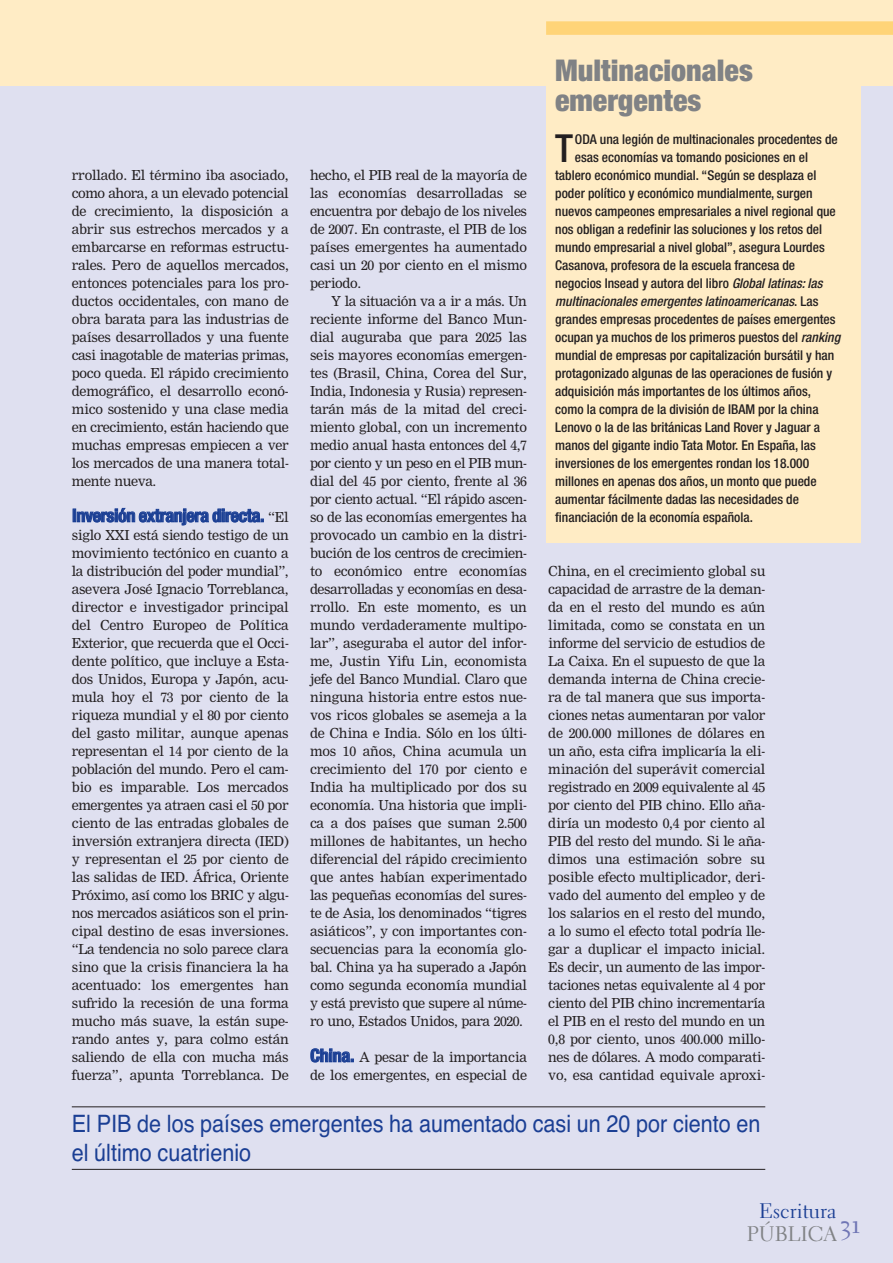
<style>
.page{position:relative;width:893px;height:1263px;background:#dfe0f0}
.page>*{position:absolute;margin:0;border:0;box-sizing:border-box;transform-origin:0 0}
.t1{font:500 condensed 38.7px "Helvetica Neue";color:#231f20}
.t2{font:900 condensed 30px/30px "Helvetica Neue";color:#808285}
.t3{font:24px/28.5px "Helvetica";color:#1b3f94;scale:.9 1}
.t4{font:21px/22.5px "Electra LH Regular Os F";color:#1b3f94;text-align:center}
.t5{font:700 condensed 18px "Helvetica Neue";letter-spacing:-.015em;color:#1b3f94}
.t6{font:13.5px/18px "M Nimrod";letter-spacing:-.02em;color:#231f20;text-align:justify}
.t7{font:500 condensed 13.5px "Helvetica Neue";color:#231f20}
.t8{font:italic 500 condensed 13.5px "Helvetica Neue";color:#231f20}
.s1{font-family:"M Nimrod";font-weight:400;font-stretch:normal;font-size:13.5px;color:#231f20}
.s2{font-family:"Helvetica Neue";font-weight:700;font-stretch:condensed;font-size:18px;color:#1b3f94}
.s3{font-style:italic}
.s4{font-style:normal}
.s5{color:#808285}
</style>
<div class="page">
<div style="left:0;top:0;width:893px;height:85px;background:#ffecc5"></div>
<div style="left:546px;top:27px;width:314px;height:516px;background:#ffecc5"></div>
<div style="left:546px;top:21px;width:347px;height:14px;background:#ffd478"></div>
<hr style="left:72px;top:1107px;width:693px;height:1px;background:#231f20">
<hr style="left:72px;top:1169px;width:693px;height:1px;background:#231f20">
<p class="t6" style="left:72px;top:167px;width:219px">rrollado. El término iba asociado, como ahora, a un elevado potencial de crecimiento, la disposición a abrir sus estrechos mercados y a embarcarse en reformas estructu&shy;rales. Pero de aquellos mercados, entonces potenciales para los pro&shy;ductos occidentales, con mano de obra barata para las industrias de países desarrollados y una fuente casi inagotable de materias primas, poco queda. El rápido crecimiento demográfico, el desarrollo econó&shy;mico sostenido y una clase media en crecimiento, están haciendo que muchas empresas empiecen a ver los mercados de una manera total&shy;mente nueva.</p>
<h3 class="t5" style="left:72px;top:509px;width:218px">Inversión extranjera directa. <span class="s1">“El</span></h3>
<p class="t6" style="left:72px;top:527px;width:219px">siglo XXI está siendo testigo de un movimiento tectónico en cuanto a la distribución del poder mundial”, asevera José Ignacio Torreblanca, director e investigador principal del Centro Europeo de Política Exterior, que recuerda que el Occi&shy;dente político, que incluye a Esta&shy;dos Unidos, Europa y Japón, acu&shy;mula hoy el 73 por ciento de la riqueza mundial y el 80 por ciento del gasto militar, aunque apenas representan el 14 por ciento de la población del mundo. Pero el cam&shy;bio es imparable. Los mercados emergentes ya atraen casi el 50 por ciento de las entradas globales de inversión extranjera directa (IED) y representan el 25 por ciento de las salidas de IED. África, Oriente Próximo, así como los BRIC y algu&shy;nos mercados asiáticos son el prin&shy;cipal destino de esas inversiones. “La tendencia no solo parece clara sino que la crisis financiera la ha acentuado: los emergentes han sufrido la recesión de una forma mucho más suave, la están supe&shy;rando antes y, para colmo están saliendo de ella con mucha más fuerza”, apunta Torreblanca. De</p>
<p class="t6" style="left:310px;top:167px;width:218px">hecho, el PIB real de la mayoría de las economías desarrolladas se encuentra por debajo de los niveles de 2007. En contraste, el PIB de los países emergentes ha aumentado casi un 20 por ciento en el mismo periodo.</p>
<p class="t6" style="left:310px;top:293px;width:218px;text-indent:21px">Y la situación va a ir a más. Un reciente informe del Banco Mun&shy;dial auguraba que para 2025 las seis mayores economías emergen&shy;tes (Brasil, China, Corea del Sur, India, Indonesia y Rusia) represen&shy;tarán más de la mitad del creci&shy;miento global, con un incremento medio anual hasta entonces del 4,7 por ciento y un peso en el PIB mun&shy;dial del 45 por ciento, frente al 36 por ciento actual. “El rápido ascen&shy;so de las economías emergentes ha provocado un cambio en la distri&shy;bución de los centros de crecimien&shy;to económico entre economías desarrolladas y economías en desa&shy;rrollo. En este momento, es un mundo verdaderamente multipo&shy;lar”, aseguraba el autor del infor&shy;me, Justin Yifu Lin, economista jefe del Banco Mundial. Claro que ninguna historia entre estos nue&shy;vos ricos globales se asemeja a la de China e India. Sólo en los últi&shy;mos 10 años, China acumula un crecimiento del 170 por ciento e India ha multiplicado por dos su economía. Una historia que impli&shy;ca a dos países que suman 2.500 millones de habitantes, un hecho diferencial del rápido crecimiento que antes habían experimentado las pequeñas economías del sures&shy;te de Asia, los denominados “tigres asiáticos”, y con importantes con&shy;secuencias para la economía glo&shy;bal. China ya ha superado a Japón como segunda economía mundial y está previsto que supere al núme&shy;ro uno, Estados Unidos, para 2020.</p>
<p class="t6" style="left:310px;top:1049px;width:218px"><span class="s2">China.</span> A pesar de la importancia de los emergentes, en especial de</p>
<h2 class="t2" style="left:555px;top:58px;width:199px">Multinacionales emergentes</h2>
<h1 class="t1" style="left:555px;top:134px;width:19px">T</h1>
<p class="t7" style="left:575px;top:134px;width:264px">ODA una legión de multinacionales procedentes de</p>
<p class="t7" style="left:575px;top:152px;width:235px">esas economías va tomando posiciones en el</p>
<p class="t7" style="left:555px;top:170px;width:263px">tablero económico mundial. “Según se desplaza el</p>
<p class="t7" style="left:555px;top:188px;width:259px">poder político y económico mundialmente, surgen</p>
<p class="t7" style="left:555px;top:206px;width:282px">nuevos campeones empresariales a nivel regional que</p>
<p class="t7" style="left:555px;top:224px;width:268px">nos obligan a redefinir las soluciones y los retos del</p>
<p class="t7" style="left:555px;top:242px;width:271px">mundo empresarial a nivel global”, asegura Lourdes</p>
<p class="t7" style="left:555px;top:260px;width:241px">Casanova, profesora de la escuela francesa de</p>
<p class="t7" style="left:555px;top:278px;width:271px">negocios Insead y autora del libro <span class="s3">Globallatinas:las</span></p>
<p class="t8" style="left:555px;top:296px;width:265px">multinacionales emergentes latinoamericanas<span class="s4">. L a s</span></p>
<p class="t7" style="left:555px;top:314px;width:282px">grandes empresas procedentes de países emergentes</p>
<p class="t7" style="left:555px;top:332px;width:289px">ocupan ya muchos de los primeros puestos del <span class="s3">ranking</span></p>
<p class="t7" style="left:555px;top:350px;width:281px">mundial de empresas por capitalización bursátil y han</p>
<p class="t7" style="left:555px;top:368px;width:279px">protagonizado algunas de las operaciones de fusión y</p>
<p class="t7" style="left:555px;top:386px;width:257px">adquisición más importantes de los últimos años,</p>
<p class="t7" style="left:555px;top:404px;width:265px">como la compra de la división de IBAM por la china</p>
<p class="t7" style="left:555px;top:422px;width:266px">Lenovo o la de las británicas Land Rover y Jaguar a</p>
<p class="t7" style="left:555px;top:440px;width:262px">manos del gigante indio Tata Motor. En España, las</p>
<p class="t7" style="left:555px;top:458px;width:255px">inversiones de los emergentes rondan los 18.000</p>
<p class="t7" style="left:555px;top:476px;width:263px">millones en apenas dos años, un monto que puede</p>
<p class="t7" style="left:555px;top:494px;width:245px">aumentar fácilmente dadas las necesidades de</p>
<p class="t7" style="left:555px;top:512px;width:199px">financiación de la economía española.</p>
<p class="t6" style="left:548px;top:563px;width:219px">China, en el crecimiento global su capacidad de arrastre de la deman&shy;da en el resto del mundo es aún limitada, como se constata en un informe del servicio de estudios de La Caixa. En el supuesto de que la demanda interna de China crecie&shy;ra de tal manera que sus importa&shy;ciones netas aumentaran por valor de 200.000 millones de dólares en un año, esta cifra implicaría la eli&shy;minación del superávit comercial registrado en 2009 equivalente al 45 por ciento del PIB chino. Ello aña&shy;diría un modesto 0,4 por ciento al PIB del resto del mundo. Si le aña&shy;dimos una estimación sobre su posible efecto multiplicador, deri&shy;vado del aumento del empleo y de los salarios en el resto del mundo, a lo sumo el efecto total podría lle&shy;gar a duplicar el impacto inicial.<br>Es decir, un aumento de las impor&shy;taciones netas equivalente al 4 por ciento del PIB chino incrementaría el PIB en el resto del mundo en un 0,8 por ciento, unos 400.000 millo&shy;nes de dólares. A modo comparati&shy;vo, esa cantidad equivale aproxi-</p>
<h3 class="t3" style="left:72px;top:1112px;width:767px">El PIB de los países emergentes ha aumentado casi un 20 por ciento en el último cuatrienio</h3>
<h3 class="t4" style="left:747px;top:1202px;width:115px">Escritura<br><span class="s5">PÚBLICA</span><sup>31</sup></h3>
</div>
